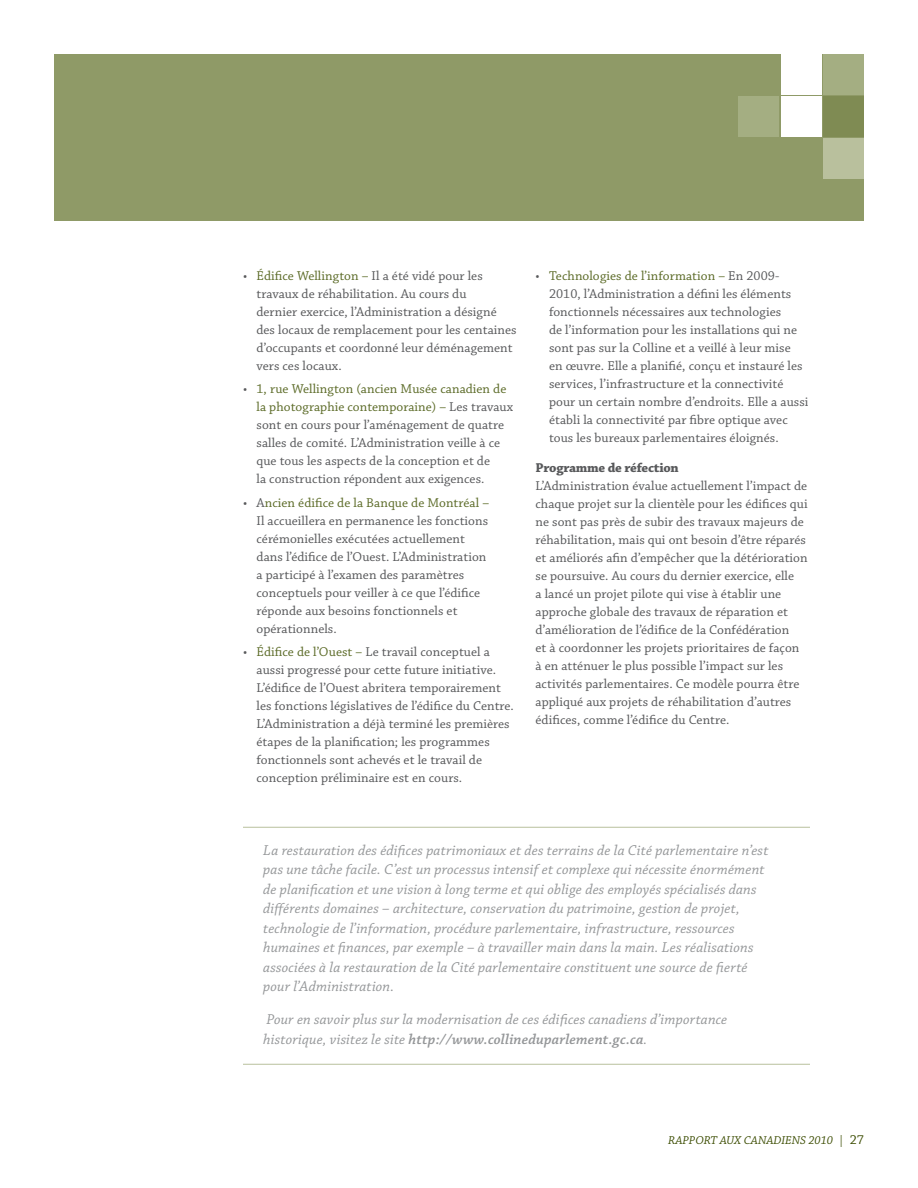
<style>
.page{position:relative;width:918px;height:1188px;background:#fff}
.page>*{position:absolute;margin:0;border:0;box-sizing:border-box;transform-origin:0 0}
.t1{font:italic 15px/19.5px "Chaparral Pro";letter-spacing:.01em;color:#949698}
.t2{font:13.5px/18px "Chaparral Pro";letter-spacing:.005em;color:#58595b}
.t3{font:700 13.5px "Chaparral Pro";letter-spacing:-.02em;color:#58595b}
.t4{font:italic 12px "Chaparral Pro";color:#3b4c00}
.s1{color:#5c6b28}
.s2{font-weight:600}
.s3{font-style:normal}
.s4{font-style:normal;font-size:13.5px}
</style>
<div class="page">
<div style="left:54px;top:54px;width:810px;height:166px;background:#8f9a67"></div>
<div style="left:824px;top:139px;width:40px;height:40px;background:#b9c09d"></div>
<div style="left:824px;top:54px;width:40px;height:40px;background:#a4ae82"></div>
<div style="left:781px;top:96px;width:40px;height:41px;background:#fff"></div>
<div style="left:781px;top:54px;width:40px;height:40px;background:#fff"></div>
<div style="left:739px;top:96px;width:40px;height:40px;background:#a4ae82"></div>
<div style="left:824px;top:96px;width:40px;height:41px;background:#7f8b53"></div>
<hr style="left:243px;top:827px;width:567px;height:1px;background:#b9c09d">
<hr style="left:243px;top:1064px;width:567px;height:1px;background:#b9c09d">
<p class="t2" style="left:257px;top:267px;width:262px;text-indent:-14px">• <span class="s1">Édifice Wellington –</span> Il a été vidé pour les travaux de réhabilitation. Au cours du<br>dernier exercice, l’Administration a désigné des locaux de remplacement pour les centaines d’occupants et coordonné leur déménagement vers ces locaux.</p>
<p class="t2" style="left:257px;top:381px;width:258px;text-indent:-14px">• <span class="s1">1, rue Wellington (ancien Musée canadien de la photographie contemporaine) –</span> Les travaux sont en cours pour l’aménagement de quatre salles de comité. L’Administration veille à ce que tous les aspects de la conception et de<br>la construction répondent aux exigences.</p>
<p class="t2" style="left:257px;top:494px;width:234px;text-indent:-14px">• A<span class="s1">ncien édifice de la Banque de Montréal – </span>Il accueillera en permanence les fonctions cérémonielles exécutées actuellement dans l’édifice de l’Ouest. L’Administration a participé à l’examen des paramètres conceptuels pour veiller à ce que l’édifice réponde aux besoins fonctionnels et opérationnels.</p>
<p class="t2" style="left:257px;top:643px;width:259px;text-indent:-14px">• <span class="s1">Édifice de l’Ouest –</span> Le travail conceptuel a aussi progressé pour cette future initiative.<br>L’édifice de l’Ouest abritera temporairement les fonctions législatives de l’édifice du Centre.<br>L’Administration a déjà terminé les premières étapes de la planification; les programmes fonctionnels sont achevés et le travail de conception préliminaire est en cours.</p>
<p class="t2" style="left:549px;top:267px;width:261px;text-indent:-14px">• <span class="s1">Technologies de l’information –</span> En 2009- 2010, l’Administration a défini les éléments fonctionnels nécessaires aux technologies<br>de l’information pour les installations qui ne sont pas sur la Colline et a veillé à leur mise<br>en œuvre. Elle a planifié, conçu et instauré les services, l’infrastructure et la connectivité pour un certain nombre d’endroits. Elle a aussi établi la connectivité par fibre optique avec tous les bureaux parlementaires éloignés.</p>
<p class="t3" style="left:536px;top:460px;width:145px">Programme de réfection</p>
<p class="t2" style="left:536px;top:477px;width:274px">L’Administration évalue actuellement l’impact de chaque projet sur la clientèle pour les édifices qui ne sont pas près de subir des travaux majeurs de réhabilitation, mais qui ont besoin d’être réparés et améliorés afin d’empêcher que la détérioration se poursuive. Au cours du dernier exercice, elle<br>a lancé un projet pilote qui vise à établir une approche globale des travaux de réparation et d’amélioration de l’édifice de la Confédération<br>et à coordonner les projets prioritaires de façon à en atténuer le plus possible l’impact sur les activités parlementaires. Ce modèle pourra être appliqué aux projets de réhabilitation d’autres édifices, comme l’édifice du Centre.</p>
<p class="t1" style="left:263px;top:841px;width:507px">La restauration des édifices patrimoniaux et des terrains de la Cité parlementaire n’est pas une tâche facile. C’est un processus intensif et complexe qui nécessite énormément de planification et une vision à long terme et qui oblige des employés spécialisés dans différents domaines – architecture, conservation du patrimoine, gestion de projet, technologie de l’information, procédure parlementaire, infrastructure, ressources humaines et finances, par exemple – à travailler main dans la main. Les réalisations associées à la restauration de la Cité parlementaire constituent une source de fierté pour l’Administration.</p>
<p class="t1" style="left:263px;top:1010px;width:466px">Pour en savoir plus sur la modernisation de ces édifices canadiens d’importance historique, visitez le site <span class="s2">http://www.collineduparlement.gc.ca</span>.</p>
<p class="t4" style="left:668px;top:1134px;width:197px">Rapp or t aux Canadiens 2010 <span class="s3">|</span> <span class="s4">27</span></p>
</div>
